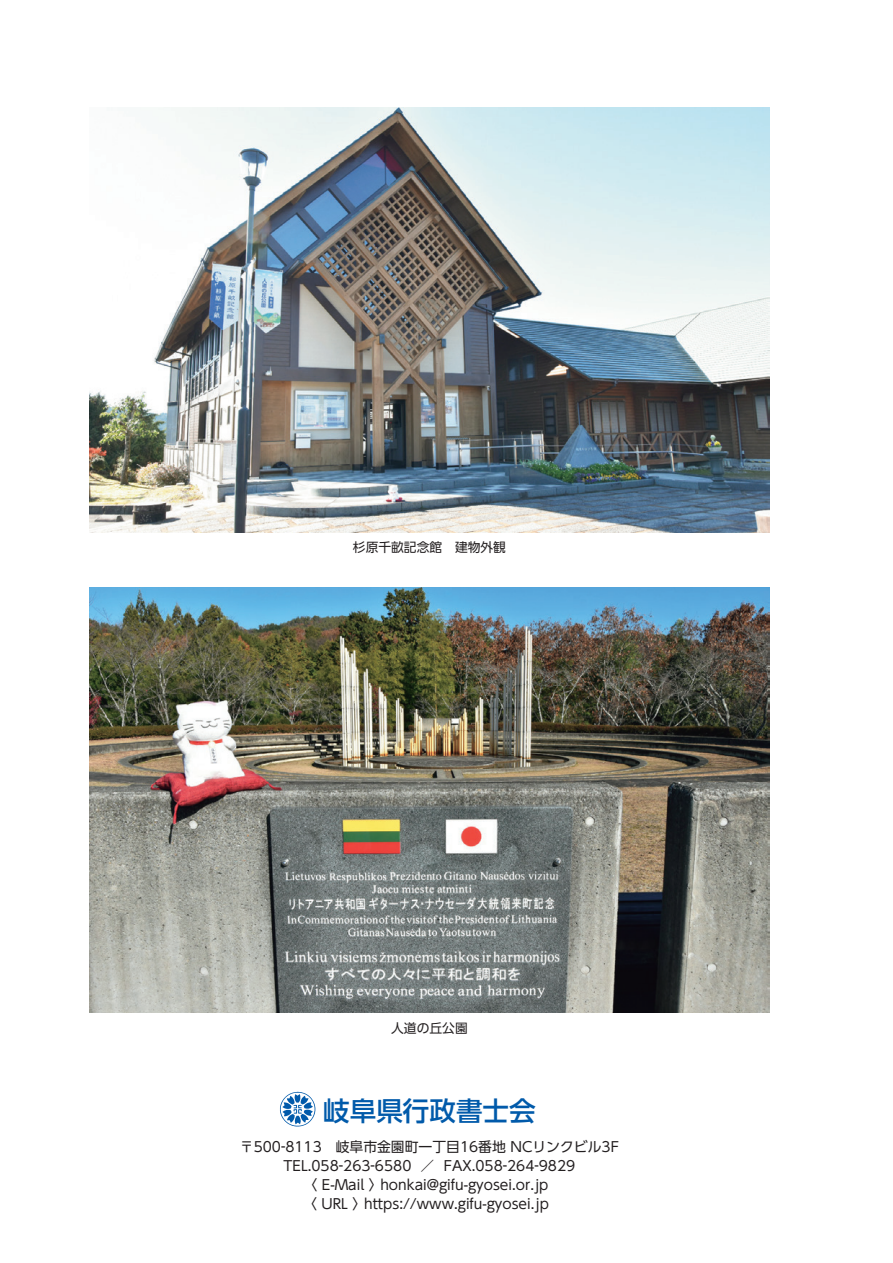
<style>
.page{position:relative;width:893px;height:1263px;background:#fff}
.page>*{position:absolute;margin:0;border:0;box-sizing:border-box;transform-origin:0 0}
.t1{font:500 26.55px "UD Shin Go Pro";color:#015aaa}
.t2{font:13.8px/19.2px "UD Shin Go Pro";color:#231f20;text-align:center}
.t3{font:12.75px "UD Shin Go Pro";color:#231f20}
</style>
<div class="page">
<img style="left:280px;top:1091px;width:36px;height:36px">
<img style="left:89px;top:107px;width:681px;height:425px">
<img style="left:89px;top:587px;width:681px;height:426px">
<p class="t3" style="left:353px;top:537px;width:155px">杉原千畝記念館　建物外観</p>
<p class="t3" style="left:391px;top:1017px;width:78px">人道の丘公園</p>
<h1 class="t1" style="left:323px;top:1089px;width:214px">岐阜県行政書士会</h1>
<p class="t2" style="left:240px;top:1136px;width:381px">〒500-8113　岐阜市金園町一丁目16番地 NCリンクビル3F TEL.058-263-6580 ／ FAX.058-264-9829<br>〈 E-Mail 〉honkai@gifu-gyosei.or.jp<br>〈 URL 〉https://www.gifu-gyosei.jp</p>
</div>
